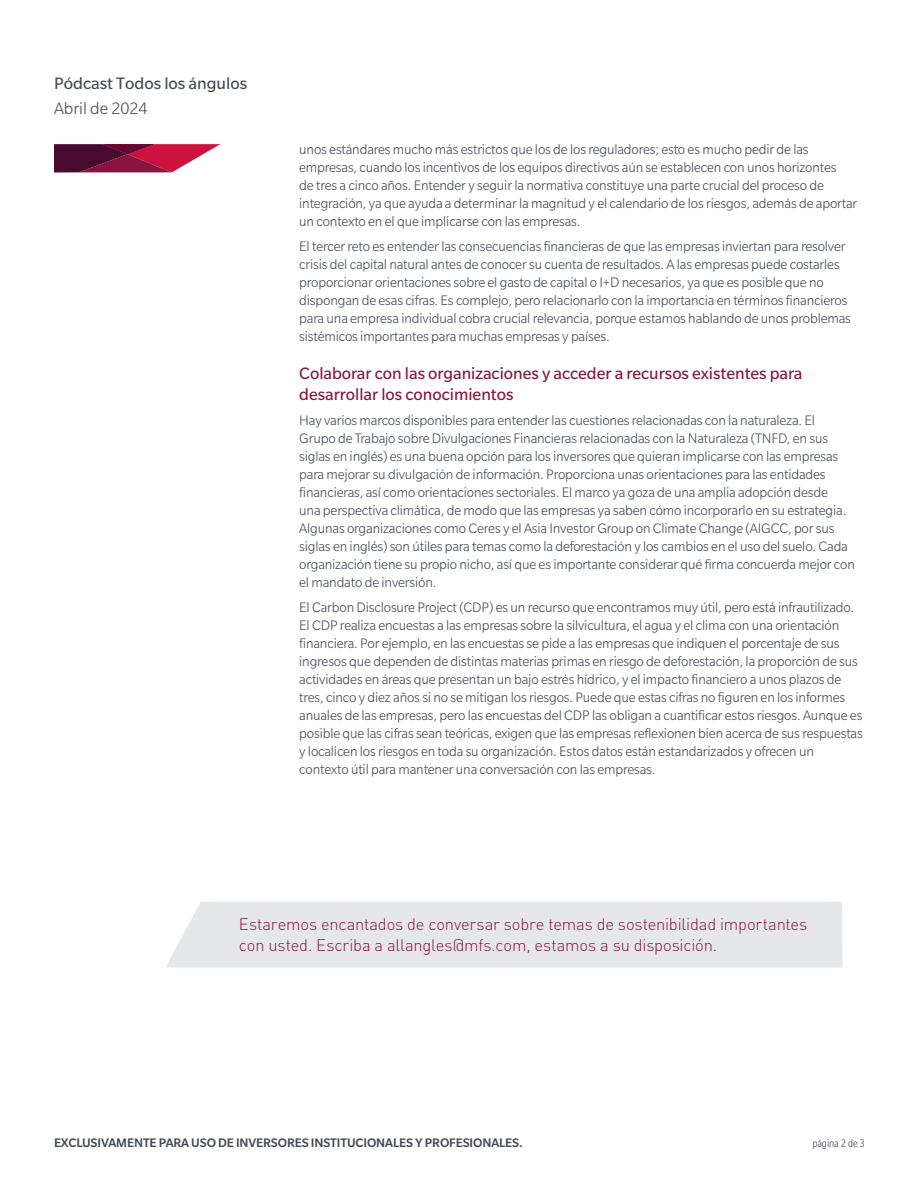
<style>
.page{position:relative;width:918px;height:1188px;background:#fff}
.page>*{position:absolute;margin:0;border:0;box-sizing:border-box;transform-origin:0 0}
.t1{font:18px/21px "Slate Std";color:#88153e}
.t2{font:18px "Slate Std";color:#464b54}
.t3{font:300 18px "Slate Std";color:#464b54}
.t4{font:300 16.5px/21px "DINOT";letter-spacing:-.01em;color:#88153e}
.t5{font:300 15px/18px "Slate Std";letter-spacing:-.01em;color:#464b54}
.t6{font:500 13.5px "Slate Std";letter-spacing:-.01em;color:#464b54}
.t7{font:300 condensed 12px "Slate Std";letter-spacing:-.01em;color:#464b54}
</style>
<div class="page">
<svg style="left:54px;top:144px;width:166px;height:29px;background:#9a3759"></svg>
<div style="left:166px;top:902px;width:676px;height:66px;background:#e6e7e9"></div>
<p class="t2" style="left:54px;top:74px;width:195px">Pódcast Todos los ángulos</p>
<p class="t3" style="left:54px;top:99px;width:95px">Abril de 2024</p>
<p class="t5" style="left:299px;top:140px;width:560px">unos estándares mucho más estrictos que los de los reguladores; esto es mucho pedir de las empresas, cuando los incentivos de los equipos directivos aún se establecen con unos horizontes<br>de tres a cinco años. Entender y seguir la normativa constituye una parte crucial del proceso de integración, ya que ayuda a determinar la magnitud y el calendario de los riesgos, además de aportar un contexto en el que implicarse con las empresas.</p>
<p class="t5" style="left:299px;top:238px;width:553px">El tercer reto es entender las consecuencias financieras de que las empresas inviertan para resolver crisis del capital natural antes de conocer su cuenta de resultados. A las empresas puede costarles proporcionar orientaciones sobre el gasto de capital o I+D necesarios, ya que es posible que no dispongan de esas cifras. Es complejo, pero relacionarlo con la importancia en términos financieros para una empresa individual cobra crucial relevancia, porque estamos hablando de unos problemas sistémicos importantes para muchas empresas y países.</p>
<p class="t1" style="left:299px;top:362px;width:505px">Colaborar con las organizaciones y acceder a recursos existentes para desarrollar los conocimientos</p>
<p class="t5" style="left:299px;top:411px;width:557px">Hay varios marcos disponibles para entender las cuestiones relacionadas con la naturaleza. El Grupo de Trabajo sobre Divulgaciones Financieras relacionadas con la Naturaleza (TNFD, en sus siglas en inglés) es una buena opción para los inversores que quieran implicarse con las empresas para mejorar su divulgación de información. Proporciona unas orientaciones para las entidades financieras, así como orientaciones sectoriales. El marco ya goza de una amplia adopción desde<br>una perspectiva climática, de modo que las empresas ya saben cómo incorporarlo en su estrategia.<br>Algunas organizaciones como Ceres y el Asia Investor Group on Climate Change (AIGCC, por sus siglas en inglés) son útiles para temas como la deforestación y los cambios en el uso del suelo. Cada organización tiene su propio nicho, así que es importante considerar qué firma concuerda mejor con el mandato de inversión.</p>
<p class="t5" style="left:299px;top:598px;width:565px">El Carbon Disclosure Project (CDP) es un recurso que encontramos muy útil, pero está infrautilizado.<br>El CDP realiza encuestas a las empresas sobre la silvicultura, el agua y el clima con una orientación financiera. Por ejemplo, en las encuestas se pide a las empresas que indiquen el porcentaje de sus ingresos que dependen de distintas materias primas en riesgo de deforestación, la proporción de sus actividades en áreas que presentan un bajo estrés hídrico, y el impacto financiero a unos plazos de tres, cinco y diez años si no se mitigan los riesgos. Puede que estas cifras no figuren en los informes anuales de las empresas, pero las encuestas del CDP las obligan a cuantificar estos riesgos. Aunque es posible que las cifras sean teóricas, exigen que las empresas reflexionen bien acerca de sus respuestas y localicen los riesgos en toda su organización. Estos datos están estandarizados y ofrecen un contexto útil para mantener una conversación con las empresas.</p>
<p class="t4" style="left:239px;top:913px;width:570px">Estaremos encantados de conversar sobre temas de sostenibilidad importantes con usted. Escriba a allangles@mfs.com, estamos a su disposición.</p>
<p class="t6" style="left:54px;top:1136px;width:470px">EXCLUSIVAMENTE PARA USO DE INVERSORES INSTITUCIONALES Y PROFESIONALES.</p>
<p class="t7" style="left:812px;top:1137px;width:54px">página 2 de 3</p>
</div>
